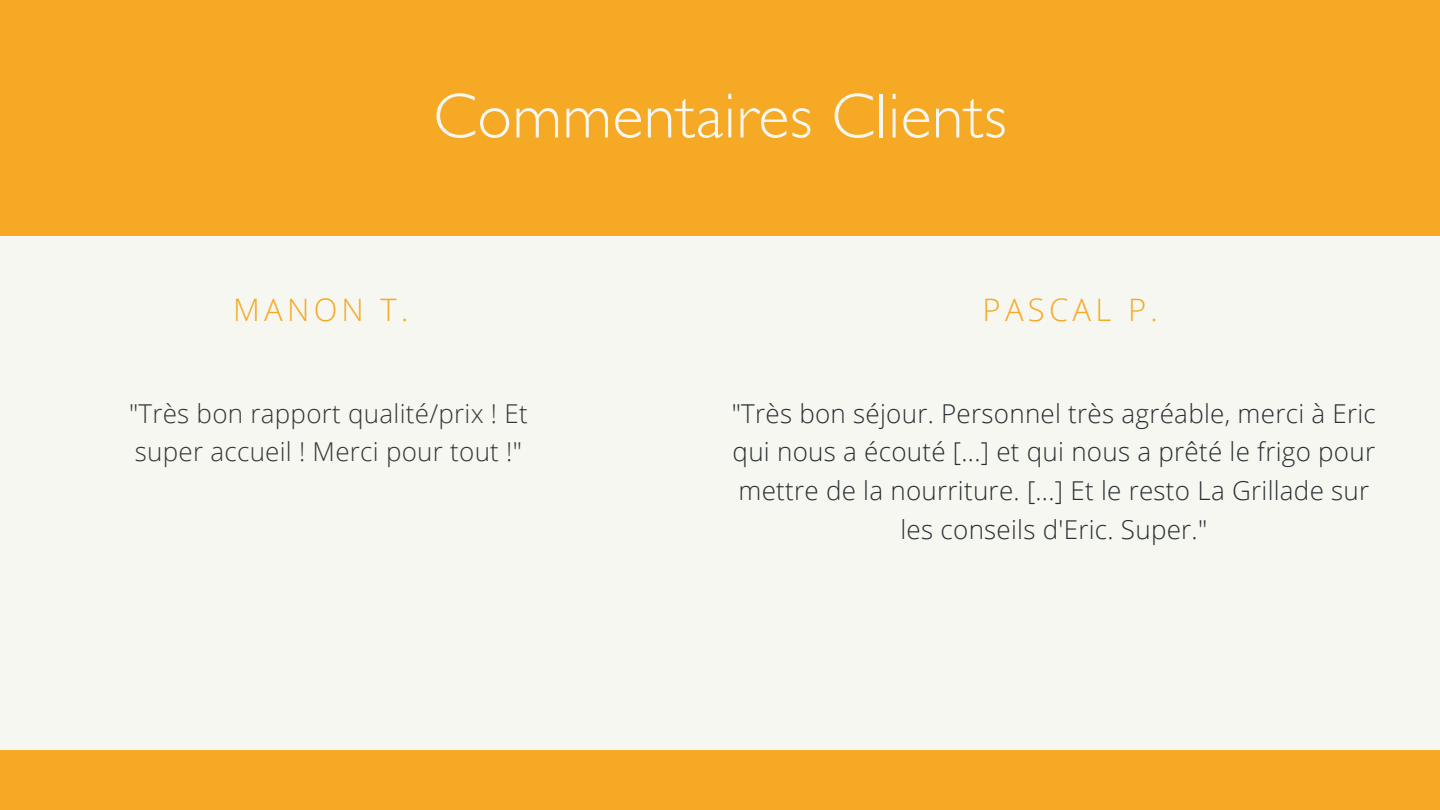
<style>
.page{position:relative;width:1440px;height:810px;background:#f6a925}
.page>*{position:absolute;margin:0;border:0;box-sizing:border-box;transform-origin:0 0}
.t1{font:300 64px "Gill Sans";letter-spacing:.01em;color:#f5f7f0}
.t2{font:300 31px "Open Sans";letter-spacing:.14em;color:#f6a925}
.t3{font:300 26px/38.6px "Open Sans";letter-spacing:.01em;color:#292f33;text-align:center}
.t4{font:300 26px/38.6px "Open Sans";letter-spacing:.01em;color:#383536}
</style>
<div class="page">
<div style="left:0;top:236px;width:1440px;height:514px;background:#f5f7f0"></div>
<p class="t1" style="left:433px;top:80px;width:575px">Commentaires Clients</p>
<h1 class="t2" style="left:233px;top:288px;width:177px">MANON T.</h1>
<p class="t2" style="left:983px;top:288px;width:177px">PASCAL P.</p>
<h2 class="t4" style="left:129px;top:393px;width:400px">"Très bon rapport qualité/prix ! Et super accueil ! Merci pour tout !"</h2>
<h2 class="t3" style="left:732px;top:393px;width:646px">"Très bon séjour. Personnel très agréable, merci à Eric qui nous a écouté [...] et qui nous a prêté le frigo pour mettre de la nourriture. [...] Et le resto La Grillade sur les conseils d'Eric. Super."</h2>
</div>
